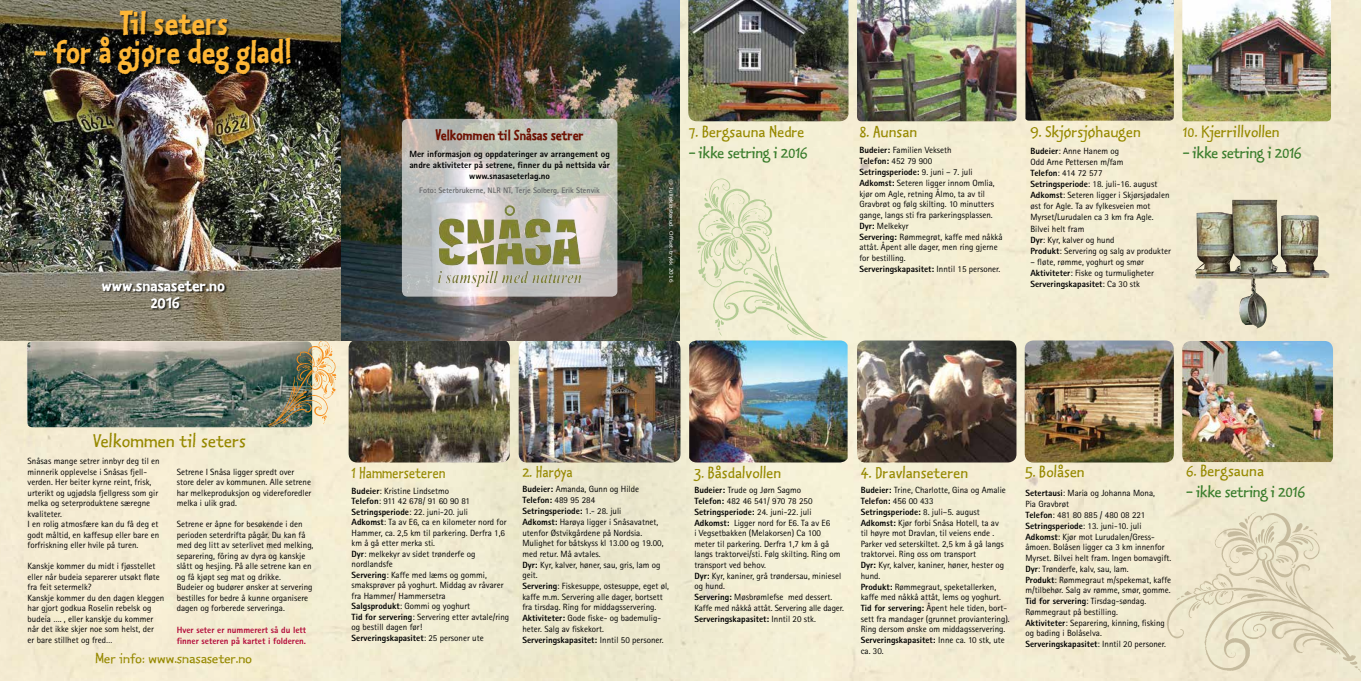
<style>
.page{position:relative;width:1361px;height:681px;background:#fff}
.page>*{position:absolute;margin:0;border:0;box-sizing:border-box;transform-origin:0 0}
.t1{font:36px "Kosmik Bold One";color:#fdb636;scale:1.04 1}
.t2{font:21px "Kosmik Plain Three";color:#968900;scale:1.15 1}
.t3{font:18px "Kosmik Plain Three";color:#968900;scale:1.15 1}
.t4{font:18px "Kosmik Plain Three";letter-spacing:-.02em;color:#387c2b;scale:1.15 1}
.t5{font:18px "Kosmik Plain Three";color:#968900}
.t6{font:18px/17px "Kosmik Bold Three";color:#fff;text-align:center;scale:1.15 1}
.t7{font:16px "Kosmik Plain Two";color:#968900;scale:1.15 1}
.t8{font:16px "Kosmik Bold Three";color:#6d1102}
.t9{font:9px/10.8px "Rotis Sans Serif";color:#000}
.t10{font:800 9px/11px "Rotis Sans Serif";color:#000;text-align:center}
.t11{font:800 9px/11px "Rotis Sans Serif";color:#b30838}
.t12{font:700 8px "Rotis Sans Serif";color:#636466}
.t13{font:5px "Verdana";color:#fff;scale:1.15 1}
.s1{font-size:17px}
.s2{font-weight:800}
</style>
<div class="page">
<div style="left:0;top:0;width:1360px;height:680px;background:#f3ecd2"></div>
<img style="left:1165px;top:505px;width:195px;height:170px">
<img style="left:27px;top:341px;width:285px;height:86px">
<img style="left:349px;top:340px;width:161px;height:122px">
<img style="left:519px;top:340px;width:161px;height:122px">
<img style="left:268px;top:340px;width:72px;height:86px">
<img style="left:857px;top:340px;width:159px;height:122px">
<img style="left:1024px;top:340px;width:150px;height:122px">
<img style="left:857px;top:0;width:159px;height:121px">
<img style="left:689px;top:340px;width:158px;height:122px">
<img style="left:1182px;top:341px;width:151px;height:121px">
<img style="left:688px;top:0;width:160px;height:121px">
<img style="left:1182px;top:0;width:149px;height:121px">
<img style="left:1025px;top:0;width:149px;height:121px">
<img style="left:340px;top:0;width:340px;height:340px">
<svg style="left:402px;top:119px;width:215px;height:177px;background:#c4c5be"></svg>
<img style="left:439px;top:205px;width:141px;height:59px">
<img style="left:1195px;top:200px;width:134px;height:130px">
<img style="left:688px;top:174px;width:139px;height:167px">
<img style="left:0;top:0;width:340px;height:340px">
<div style="left:34px;top:11px;width:259px;height:66px;background:#000;opacity:.72"></div>
<div style="left:102px;top:280px;width:125px;height:30px;background:#000;opacity:.75"></div>
<h1 class="t1" style="left:120px;top:-1px;width:106px">Til seters</h1>
<h1 class="t1" style="left:35px;top:28px;width:249px">- for å gjøre deg glad!</h1>
<h3 class="t6" style="left:102px;top:276px;width:109px">www.snasaseter.no<br>2016</h3>
<h3 class="t8" style="left:435px;top:124px;width:150px">Velkommen til Snåsas setrer</h3>
<p class="t10" style="left:409px;top:148px;width:202px">Mer informasjon og oppdateringer av arrangement og andre aktiviteter på setrene, finner du på nettsida vår www.snasaseterlag.no</p>
<p class="t12" style="left:419px;top:185px;width:182px">Foto: Seterbrukerne, NLR NT, Terje Solberg, Erik Stenvik</p>
<p class="t13" style="left:674px;top:179px;width:91px;rotate:90deg">© Juliekiøsterud. Offset-trykk 2016</p>
<h3 class="t3" style="left:689px;top:121px;width:102px"><span class="s1">7</span>. Bergsauna Nedre</h3>
<h3 class="t4" style="left:689px;top:142px;width:105px">- ikke setring i 2016</h3>
<h3 class="t3" style="left:859px;top:121px;width:52px"><span class="s1">8</span>. Aunsan</h3>
<p class="t9" style="left:859px;top:144px;width:145px"><span class="s2">Budeier:</span> Familien Vekseth<br><span class="s2">Telefon:</span> 452 79 900<br><span class="s2">Setringsperiode:</span> 9. juni – 7. juli<br><span class="s2">Adkomst:</span> Seteren ligger innom Omlia, kjør om Agle, retning Ålmo, ta av til<br>Gravbrøt og følg skilting. 10 minutters gange, langs sti fra parkeringsplassen.<br><span class="s2">Dyr:</span> Melkekyr<br><span class="s2">Servering:</span> Rømmegrøt, kaffe med nåkkå attåt. Åpent alle dager, men ring gjerne for bestilling.<br><span class="s2">Serveringskapasitet:</span> Inntil 15 personer.</p>
<h3 class="t3" style="left:1030px;top:121px;width:97px">9. Skjørsjøhaugen</h3>
<p class="t9" style="left:1030px;top:146px;width:142px"><span class="s2">Budeier</span>: Anne Hanem og<br>Odd Arne Pettersen m/fam<br><span class="s2">Telefon</span>: 414 72 577<br><span class="s2">Setringsperiode</span>: 18. juli-16. august<br><span class="s2">Adkomst</span>: Seteren ligger i Skjørsjødalen øst for Agle. Ta av fylkesveien mot<br>Myrset/Lurudalen ca 3 km fra Agle.<br>Bilvei helt fram<br><span class="s2">Dyr</span>: Kyr, kalver og hund<br><span class="s2">Produkt</span>: Servering og salg av produkter</p>
<p class="t9" style="left:1030px;top:256px;width:125px">– fløte, rømme, yoghurt og smør<br><span class="s2">Aktiviteter</span>: Fiske og turmuligheter<br><span class="s2">Serveringskapasitet</span>: Ca 30 stk</p>
<h3 class="t3" style="left:1183px;top:121px;width:86px"><span class="s1">10</span>. Kjerrillvollen</h3>
<h3 class="t4" style="left:1183px;top:142px;width:105px">- ikke setring i 2016</h3>
<h2 class="t2" style="left:93px;top:428px;width:135px">Velkommen til seters</h2>
<p class="t9" style="left:28px;top:455px;width:134px;line-height:10.5px">Snåsas mange setrer innbyr deg til en minnerik opplevelse i Snåsas fjell&shy;verden. Her beiter kyrne reint, frisk, urterikt og ugjødsla fjellgress som gir melka og seterproduktene særegne kvaliteter.<br>I en rolig atmosfære kan du få deg et godt måltid, en kaffesup eller bare en forfriskning eller hvile på turen.</p>
<p class="t9" style="left:28px;top:560px;width:138px;line-height:10.5px">Kanskje kommer du midt i fjøsstellet eller når budeia separerer utsøkt fløte fra feit setermelk?<br>Kanskje kommer du den dagen kleggen har gjort godkua Roselin rebelsk og budeia …. , eller kanskje du kommer når det ikke skjer noe som helst, der<br>er bare stillhet og fred…</p>
<p class="t9" style="left:177px;top:466px;width:136px;line-height:10.5px">Setrene I Snåsa ligger spredt over store deler av kommunen. Alle setrene har melkeproduksjon og videreforedler melka i ulik grad.</p>
<p class="t9" style="left:177px;top:518px;width:138px;line-height:10.5px">Setrene er åpne for besøkende i den perioden seterdrifta pågår. Du kan få med deg litt av seterlivet med melking, separering, fôring av dyra og kanskje slått og hesjing. På alle setrene kan en og få kjøpt seg mat og drikke.<br>Budeier og budører ønsker at servering bestilles for bedre å kunne organisere dagen og forberede serveringa.</p>
<p class="t11" style="left:177px;top:623px;width:131px">Hver seter er nummerert så du lett finner seteren på kartet i folderen.</p>
<h3 class="t7" style="left:95px;top:648px;width:138px">Mer info: www.snasaseter.no</h3>
<h3 class="t5" style="left:351px;top:461px;width:95px">1 Hammerseteren</h3>
<p class="t9" style="left:351px;top:485px;width:159px;line-height:10.5px"><span class="s2">Budeier</span>: Kristine Lindsetmo<br><span class="s2">Telefon</span>: 911 42 678/ 91 60 90 81<br><span class="s2">Setringsperiode</span>: 22. juni-20. juli<br><span class="s2">Adkomst</span>: Ta av E6, ca en kilometer nord for<br>Hammer, ca. 2,5 km til parkering. Derfra 1,6 km å gå etter merka sti.<br><span class="s2">Dyr</span>: melkekyr av sidet trønderfe og nordlandsfe<br><span class="s2">Servering</span>: Kaffe med læms og gommi, smaksprøver på yoghurt. Middag av råvarer fra Hammer/ Hammersetra<br><span class="s2">Salgsprodukt</span>: Gommi og yoghurt<br><span class="s2">Tid for servering</span>: Servering etter avtale/ring og bestill dagen før!<br><span class="s2">Serveringskapasitet</span>: 25 personer ute</p>
<h3 class="t5" style="left:522px;top:461px;width:52px"><span class="s1">2.</span> Harøya</h3>
<p class="t9" style="left:522px;top:483px;width:148px"><span class="s2">Budeier:</span> Amanda, Gunn og Hilde <span class="s2">Telefon:</span> 489 95 284<br><span class="s2">Setringsperiode:</span> 1.- 28. juli<br><span class="s2">Adkomst:</span> Harøya ligger i Snåsavatnet, utenfor Østvikgårdene på Nordsia.<br>Mulighet for båtskyss kl 13.00 og 19.00, med retur. Må avtales.<br><span class="s2">Dyr:</span> Kyr, kalver, høner, sau, gris, lam og geit.<br><span class="s2">Servering</span>: Fiskesuppe, ostesuppe, eget øl, kaffe m.m. Servering alle dager, bortsett fra tirsdag. Ring for middagsservering.<br><span class="s2">Aktiviteter:</span> Gode fiske- og bademulig&shy;heter. Salg av fiskekort.<br><span class="s2">Serveringskapasitet:</span> Inntil 50 personer.</p>
<h3 class="t3" style="left:694px;top:461px;width:77px"><span class="s1">3.</span> Båsdalvollen</h3>
<p class="t9" style="left:694px;top:484px;width:151px"><span class="s2">Budeier:</span> Trude og Jørn Sagmo<br><span class="s2">Telefon:</span> 482 46 541/ 970 78 250<br><span class="s2">Setringsperiode:</span> 24. juni-22. juli <span class="s2">Adkomst:</span> Ligger nord for E6. Ta av E6<br>i Vegsetbakken (Melakorsen) Ca 100<br>meter til parkering. Derfra 1,7 km å gå langs traktorvei/sti. Følg skilting. Ring om transport ved behov.<br><span class="s2">Dyr:</span> Kyr, kaniner, grå trøndersau, miniesel og hund.<br><span class="s2">Servering:</span> Møsbrømlefse med dessert.<br>Kaffe med nåkkå attåt. Servering alle dager.<br><span class="s2">Serveringskapasitet:</span> Inntil 20 stk.</p>
<h3 class="t3" style="left:861px;top:461px;width:95px">4. Dravlanseteren</h3>
<h3 class="t3" style="left:1025px;top:460px;width:53px">5. Bolåsen</h3>
<p class="t9" style="left:861px;top:484px;width:150px"><span class="s2">Budeier:</span> Trine, Charlotte, Gina og Amalie <span class="s2">Telefon:</span> 456 00 433<br><span class="s2">Setringsperiode:</span> 8. juli–5. august <span class="s2">Adkomst:</span> Kjør forbi Snåsa Hotell, ta av<br>til høyre mot Dravlan, til veiens ende .<br>Parker ved seterskiltet. 2,5 km å gå langs traktorvei. Ring oss om transport<br><span class="s2">Dyr:</span> Kyr, kalver, kaniner, høner, hester og hund.<br><span class="s2">Produkt:</span> Rømmegraut, speketallerken, kaffe med nåkkå attåt, lems og yoghurt.<br><span class="s2">Tid for servering:</span> Åpent hele tiden, bort&shy;sett fra mandager (grunnet proviantering).<br>Ring dersom ønske om middagsservering.<br><span class="s2">Serveringskapasitet:</span> Inne ca. 10 stk, ute ca. 30.</p>
<p class="t9" style="left:1025px;top:487px;width:147px"><span class="s2">Setertausi</span>: Maria og Johanna Mona,<br>Pia Gravbrøt<br><span class="s2">Telefon</span>: 481 80 885 / 480 08 221<br><span class="s2">Setringsperiode</span>: 13. juni-10. juli <span class="s2">Adkomst</span>: Kjør mot Lurudalen/Gress&shy;åmoen. Bolåsen ligger ca 3 km innenfor Myrset. Bilvei helt fram. Ingen bomavgift.<br><span class="s2">Dyr</span>: Trønderfe, kalv, sau, lam.<br><span class="s2">Produkt</span>: Rømmegraut m/spekemat, kaffe m/tilbehør. Salg av rømme, smør, gomme.<br><span class="s2">Tid for servering</span>: Tirsdag-søndag.<br>Rømmegraut på bestilling.<br><span class="s2">Aktiviteter</span>: Separering, kinning, fisking og bading i Bolåselva.<br><span class="s2">Serveringskapasitet</span>: Inntil 20 personer.</p>
<h3 class="t3" style="left:1186px;top:460px;width:69px"><span class="s1">6</span>. Bergsauna</h3>
<h3 class="t4" style="left:1186px;top:481px;width:105px">- ikke setring i 2016</h3>
</div>
